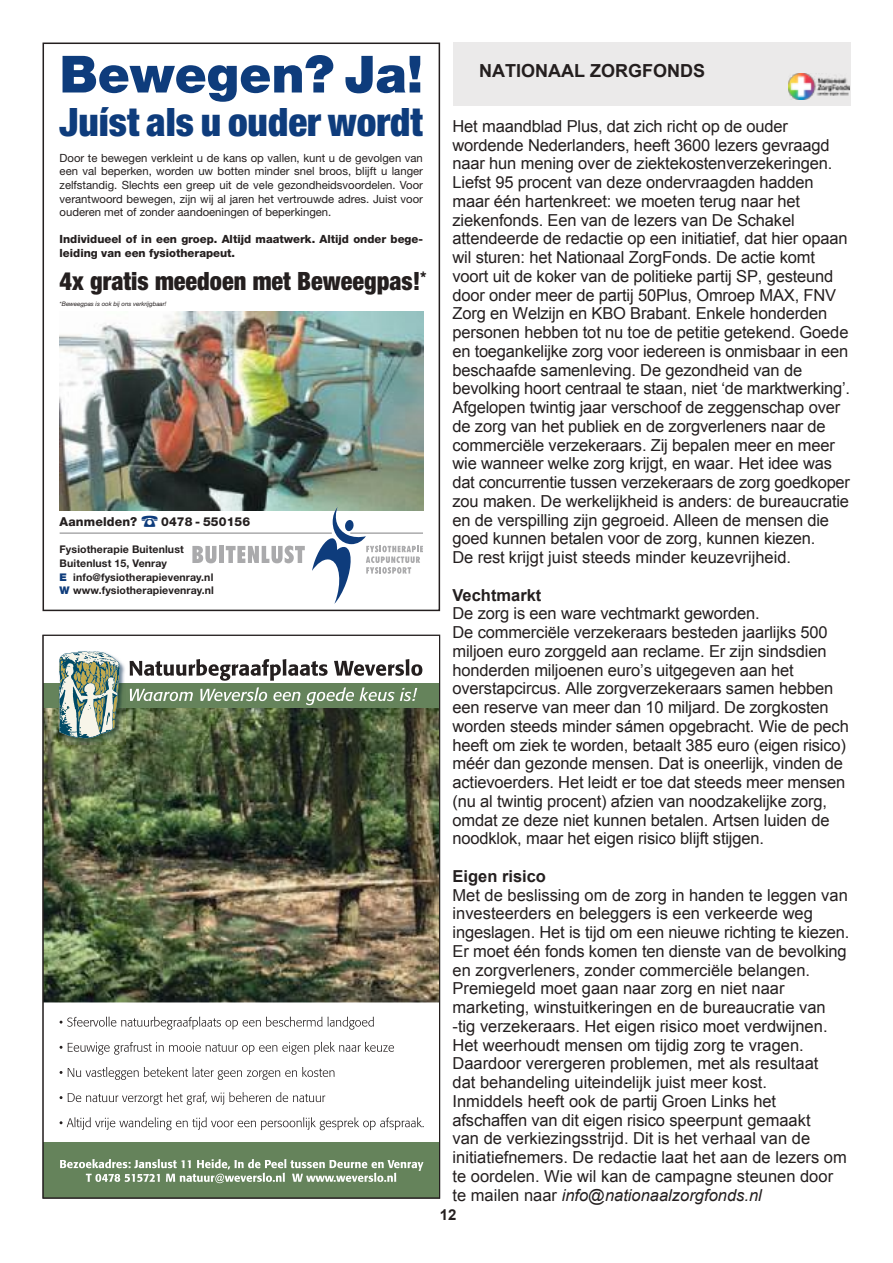
<style>
.page{position:relative;width:893px;height:1263px;background:#fff}
.page>*{position:absolute;margin:0;border:0;box-sizing:border-box;transform-origin:0 0}
.t1{font:900 51.3px "Helvetica Neue LT Std";color:#0e3c7c}
.t2{font:900 condensed 39.15px "Helvetica Neue LT Std";color:#0e3c7c}
.t3{font:900 condensed 25.2px "Helvetica Neue LT Std";color:#241f1f;scale:.96 1}
.t4{font:700 18px "Arial";color:#241f1f}
.t5{font:16.5px/18.8px "Arial";letter-spacing:-.01em;color:#241f1f}
.t6{font:700 16.5px "Arial";color:#241f1f}
.t7{font:700 15px "Arial";color:#241f1f}
.t8{font:800 12.3px "Helvetica Neue LT Std";letter-spacing:.01em;color:#241f1f}
.t9{font:11.25px/13.5px "Helvetica Neue LT Std";color:#241f1f;text-align:justify}
.t10{font:800 11.25px/13.5px "Helvetica Neue LT Std";color:#241f1f}
.t11{font:700 10.5px/13.6px "Helvetica Neue LT Std";letter-spacing:.01em;color:#241f1f}
.t12{font:italic 6.15px "Helvetica Neue LT Std";color:#241f1f}
.s1{font-style:italic}
.s2{color:#0e3c7c}
.s3{font-weight:900;color:#0e3c7c}
</style>
<div class="page">
<div style="left:454px;top:43px;width:397px;height:63px;background:#ebeaea"></div>
<img style="left:60px;top:311px;width:363px;height:199px">
<svg style="left:192px;top:546px;width:24px;height:17px"></svg>
<div style="left:219px;top:546px;width:5px;height:17px;background:#aaaaac"></div>
<svg style="left:226px;top:546px;width:79px;height:17px"></svg>
<svg style="left:312px;top:507px;width:111px;height:97px"></svg>
<hr style="left:350px;top:532px;width:73px;height:2px;background:#969698">
<hr style="left:60px;top:532px;width:272px;height:2px;background:#969698">
<div style="left:43px;top:43px;width:397px;height:568px;border:2px solid #241f1f"></div>
<img style="left:45px;top:707px;width:393px;height:295px">
<div style="left:43px;top:683px;width:397px;height:24px;background:#65835b"></div>
<svg style="left:130px;top:659px;width:292px;height:22px"></svg>
<svg style="left:130px;top:687px;width:287px;height:18px"></svg>
<img style="left:59px;top:661px;width:67px;height:83px">
<svg style="left:59px;top:651px;width:61px;height:87px;background:#9aac9d"></svg>
<svg style="left:60px;top:1017px;width:314px;height:12px"></svg>
<svg style="left:60px;top:1042px;width:334px;height:13px"></svg>
<svg style="left:60px;top:1067px;width:274px;height:13px"></svg>
<svg style="left:60px;top:1092px;width:265px;height:13px"></svg>
<svg style="left:60px;top:1117px;width:364px;height:13px"></svg>
<div style="left:43px;top:1142px;width:397px;height:56px;background:#65835b"></div>
<svg style="left:60px;top:1159px;width:363px;height:24px"></svg>
<img style="left:788px;top:73px;width:61px;height:27px">
<h1 class="t1" style="left:60px;top:44px;width:365px">Bewegen? Ja!</h1>
<p class="t4" style="left:479px;top:59px;width:227px">NATIONAAL ZORGFONDS</p>
<h2 class="t2" style="left:60px;top:98px;width:365px">Juíst als u ouder wordt</h2>
<p class="t9" style="left:60px;top:151px;width:365px">Door te bewegen verkleint u de kans op vallen, kunt u de gevolgen van een val beperken, worden uw botten minder snel broos, blijft u langer zelfstandig. Slechts een greep uit de vele gezondheidsvoordelen. Voor verantwoord bewegen, zijn wij al jaren het vertrouwde adres. Juist voor ouderen met of zonder aandoeningen of beperkingen.</p>
<p class="t10" style="left:60px;top:233px;width:365px">Individueel of in een groep. Altijd maatwerk. Altijd onder bege&shy;leiding van een fysiotherapeut.</p>
<p class="t5" style="left:452px;top:117px;width:399px">Het maandblad Plus, dat zich richt op de ouder wordende Nederlanders, heeft 3600 lezers gevraagd naar hun mening over de ziektekostenverzekeringen.<br>Liefst 95 procent van deze ondervraagden hadden maar één hartenkreet: we moeten terug naar het ziekenfonds. Een van de lezers van De Schakel attendeerde de redactie op een initiatief, dat hier opaan wil sturen: het Nationaal ZorgFonds. De actie komt voort uit de koker van de politieke partij SP, gesteund door onder meer de partij 50Plus, Omroep MAX, FNV Zorg en Welzijn en KBO Brabant. Enkele honderden personen hebben tot nu toe de petitie getekend. Goede en toegankelijke zorg voor iedereen is onmisbaar in een beschaafde samenleving. De gezondheid van de bevolking hoort centraal te staan, niet ‘de marktwerking’.<br>Afgelopen twintig jaar verschoof de zeggenschap over de zorg van het publiek en de zorgverleners naar de commerciële verzekeraars. Zij bepalen meer en meer wie wanneer welke zorg krijgt, en waar. Het idee was dat concurrentie tussen verzekeraars de zorg goedkoper zou maken. De werkelijkheid is anders: de bureaucratie en de verspilling zijn gegroeid. Alleen de mensen die goed kunnen betalen voor de zorg, kunnen kiezen.<br>De rest krijgt juist steeds minder keuzevrijheid.</p>
<p class="t6" style="left:452px;top:584px;width:90px">Vechtmarkt</p>
<p class="t5" style="left:452px;top:604px;width:398px">De zorg is een ware vechtmarkt geworden.<br>De commerciële verzekeraars besteden jaarlijks 500 miljoen euro zorggeld aan reclame. Er zijn sindsdien honderden miljoenen euro’s uitgegeven aan het overstapcircus. Alle zorgverzekeraars samen hebben een reserve van meer dan 10 miljard. De zorgkosten worden steeds minder sámen opgebracht. Wie de pech heeft om ziek te worden, betaalt 385 euro (eigen risico) méér dan gezonde mensen. Dat is oneerlijk, vinden de actievoerders. Het leidt er toe dat steeds meer mensen (nu al twintig procent) afzien van noodzakelijke zorg, omdat ze deze niet kunnen betalen. Artsen luiden de noodklok, maar het eigen risico blijft stijgen.</p>
<p class="t6" style="left:452px;top:865px;width:95px">Eigen risico</p>
<p class="t5" style="left:452px;top:885px;width:399px">Met de beslissing om de zorg in handen te leggen van investeerders en beleggers is een verkeerde weg ingeslagen. Het is tijd om een nieuwe richting te kiezen.<br>Er moet één fonds komen ten dienste van de bevolking en zorgverleners, zonder commerciële belangen.<br>Premiegeld moet gaan naar zorg en niet naar marketing, winstuitkeringen en de bureaucratie van -tig verzekeraars. Het eigen risico moet verdwijnen.<br>Het weerhoudt mensen om tijdig zorg te vragen.<br>Daardoor verergeren problemen, met als resultaat<br>dat behandeling uiteindelijk juist meer kost.<br>Inmiddels heeft ook de partij Groen Links het afschaffen van dit eigen risico speerpunt gemaakt<br>van de verkiezingsstrijd. Dit is het verhaal van de initiatiefnemers. De redactie laat het aan de lezers om te oordelen. Wie wil kan de campagne steunen door te mailen naar <span class="s1">info@nationaalzorgfonds.nl</span></p>
<h3 class="t3" style="left:60px;top:266px;width:383px">4x gratis meedoen met Beweegpas!<sup>*</sup></h3>
<p class="t12" style="left:60px;top:300px;width:108px">*Beweegpas is ook bij ons verkrijgbaar!</p>
<p class="t8" style="left:60px;top:514px;width:192px">Aanmelden? <span class="s2">☎</span> 0478 - 550156</p>
<p class="t11" style="left:60px;top:543px;width:156px">Fysiotherapie Buitenlust<br>Buitenlust 15, Venray<br><span class="s3">E</span> info@fysiotherapievenray.nl<br><span class="s3">W</span> www.fysiotherapievenray.nl</p>
<p class="t7" style="left:440px;top:1205px;width:18px">12</p>
</div>
